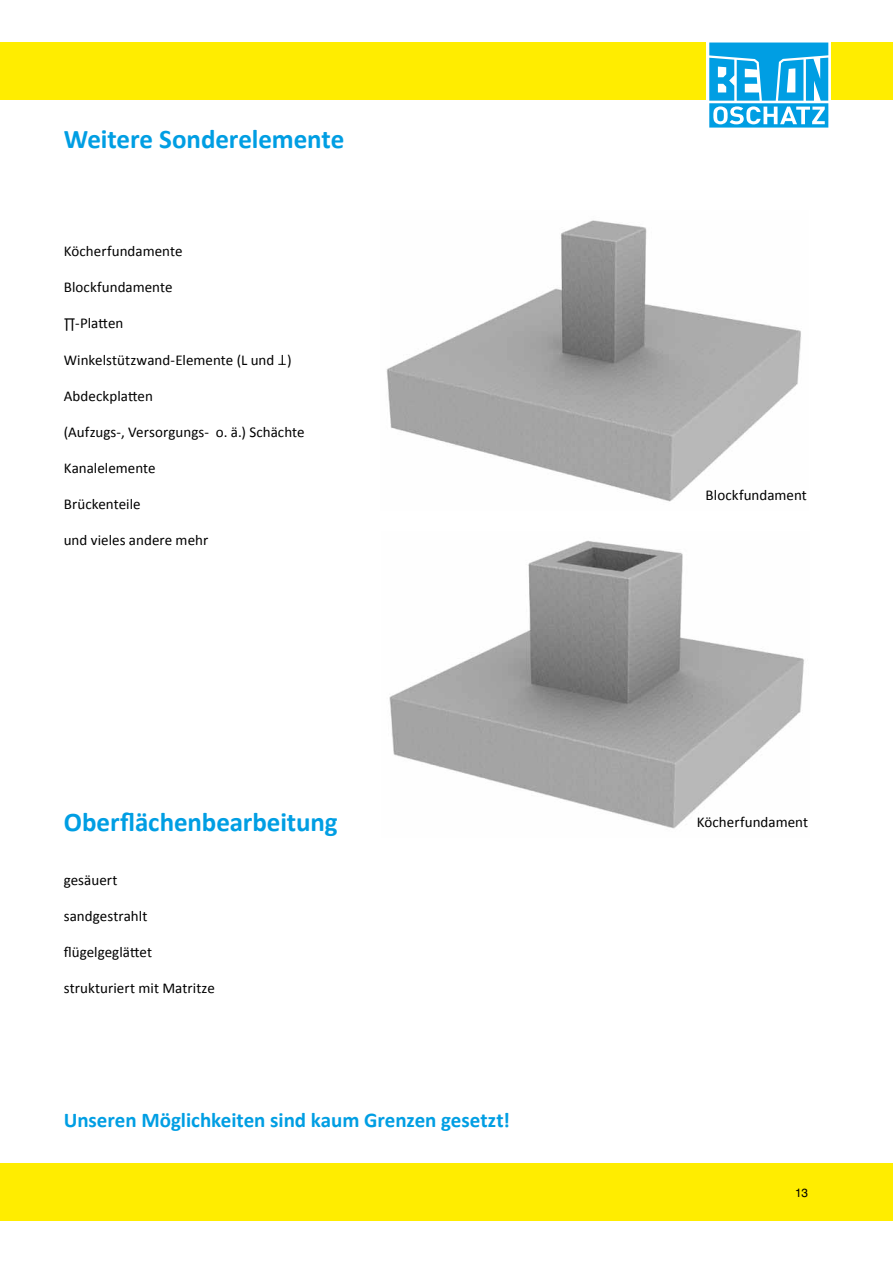
<style>
.page{position:relative;width:893px;height:1263px;background:#fff}
.page>*{position:absolute;margin:0;border:0;box-sizing:border-box;transform-origin:0 0}
.t1{font:700 27px "Calibri";letter-spacing:-.005em;color:#009ee3}
.t2{font:700 21px "Calibri";letter-spacing:-.005em;color:#009ee3}
.t3{font:15px "Calibri";letter-spacing:.005em;color:#000}
.t4{font:12px "Swiss 721 BT";color:#000}
</style>
<div class="page">
<div style="left:0;top:1162px;width:893px;height:58px;background:#ffed00"></div>
<div style="left:0;top:43px;width:706px;height:57px;background:#ffed00"></div>
<div style="left:832px;top:43px;width:61px;height:57px;background:#ffed00"></div>
<svg style="left:709px;top:43px;width:119px;height:85px"></svg>
<img style="left:386px;top:220px;width:415px;height:282px">
<img style="left:389px;top:540px;width:415px;height:289px">
<h1 class="t1" style="left:64px;top:122px;width:282px">Weitere Sonderelemente</h1>
<p class="t3" style="left:64px;top:242px;width:120px">Köcherfundamente</p>
<p class="t3" style="left:64px;top:278px;width:110px">Blockfundamente</p>
<p class="t3" style="left:64px;top:314px;width:61px">∏-Platten</p>
<p class="t3" style="left:64px;top:350px;width:229px">Winkelstützwand-Elemente (L und _l )</p>
<p class="t3" style="left:64px;top:386px;width:91px">Abdeckplatten</p>
<p class="t3" style="left:64px;top:422px;width:242px">(Aufzugs-, Versorgungs- o. ä.) Schächte</p>
<p class="t3" style="left:64px;top:458px;width:93px">Kanalelemente</p>
<p class="t3" style="left:64px;top:495px;width:78px">Brückenteile</p>
<p class="t3" style="left:64px;top:531px;width:146px">und vieles andere mehr</p>
<h1 class="t1" style="left:64px;top:804px;width:275px">Oberflächenbearbeitung</h1>
<p class="t3" style="left:64px;top:870px;width:55px">gesäuert</p>
<p class="t3" style="left:64px;top:906px;width:85px">sandgestrahlt</p>
<p class="t3" style="left:64px;top:943px;width:90px">flügelgeglättet</p>
<p class="t3" style="left:64px;top:979px;width:153px">strukturiert mit Matritze</p>
<h2 class="t2" style="left:64px;top:1106px;width:448px">Unseren Möglichkeiten sind kaum Grenzen gesetzt!</h2>
<p class="t3" style="left:706px;top:486px;width:103px">Blockfundament</p>
<p class="t3" style="left:697px;top:812px;width:113px">Köcherfundament</p>
<p class="t4" style="left:795px;top:1185px;width:14px">13</p>
</div>
